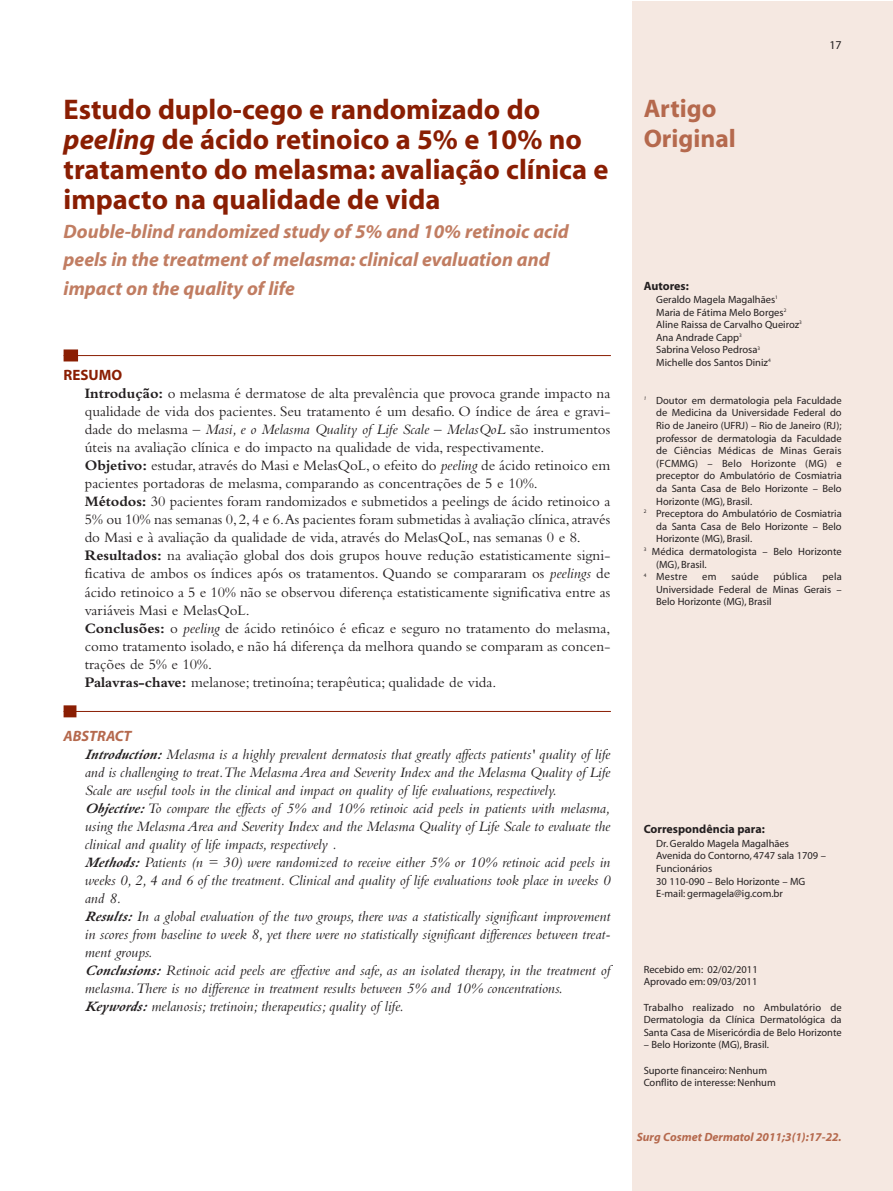
<style>
.page{position:relative;width:893px;height:1191px;background:#fff}
.page>*{position:absolute;margin:0;border:0;box-sizing:border-box;transform-origin:0 0}
.t1{font:700 28.5px/30px "Myriad";color:#8a1e03}
.t2{font:700 25.5px/30px "Myriad";color:#b5694d}
.t3{font:italic 700 19.5px/28.5px "Myriad";color:#c17d62}
.t4{font:15px/18px "Bembo";color:#231f20}
.t5{font:italic 15px/18px "Bembo";color:#231f20}
.t6{font:italic 700 15px "Myriad";color:#b5694d}
.t7{font:700 15px "Myriad";color:#8a1e03}
.t8{font:italic 700 12px "Myriad";color:#b5694d}
.t9{font:700 12px "Myriad";color:#231f20}
.t10{font:12px "Myriad";color:#231f20}
.t11{font:10.5px/12.6px "Myriad";color:#231f20}
.t12{font:10.5px "Myriad";letter-spacing:.02em;color:#231f20}
.s1{font-style:italic}
.s2{font-weight:700}
.s3{font-family:"Bembo Bold Italic Os F"}
</style>
<div class="page">
<div style="left:632px;top:1px;width:260px;height:1190px;background:#f5e8e1"></div>
<hr style="left:64px;top:355px;width:547px;height:1px;background:#8a1e03">
<div style="left:64px;top:349px;width:14px;height:12px;background:#8a1e03"></div>
<hr style="left:64px;top:711px;width:547px;height:1px;background:#8a1e03">
<div style="left:64px;top:705px;width:12px;height:12px;background:#8a1e03"></div>
<h1 class="t1" style="left:64px;top:97px;width:546px">Estudo duplo-cego e randomizado do <span class="s1">peeling</span> de ácido retinoico a 5% e 10% no tratamento do melasma: avaliação clínica e impacto na qualidade de vida</h1>
<h3 class="t3" style="left:64px;top:218px;width:507px">Double-blind randomized study of 5% and 10% retinoic acid peels in the treatment of melasma: clinical evaluation and impact on the quality of life</h3>
<p class="t7" style="left:64px;top:370px;width:60px">RESUMO</p>
<p class="t4" style="left:85px;top:386px;width:527px"><span class="s2">Introdução:</span> o melasma é dermatose de alta prevalência que provoca grande impacto na qualidade de vida dos pacientes. Seu tratamento é um desafio. O índice de área e gravi&shy;dade do melasma – <span class="s1">Masi, e o Melasma Quality of Life Scale – MelasQoL</span> são instrumentos úteis na avaliação clínica e do impacto na qualidade de vida, respectivamente.<br><span class="s2">Objetivo:</span> estudar, através do Masi e MelasQoL, o efeito do <span class="s1">peeling</span> de ácido retinoico em pacientes portadoras de melasma, comparando as concentrações de 5 e 10%.<br><span class="s2">Métodos:</span> 30 pacientes foram randomizados e submetidos a peelings de ácido retinoico a 5% ou 10% nas semanas 0,2,4 e 6.As pacientes foram submetidas à avaliação clínica,através do Masi e à avaliação da qualidade de vida, através do MelasQoL, nas semanas 0 e 8.<br><span class="s2">Resultados:</span> na avaliação global dos dois grupos houve redução estatisticamente signi&shy;ficativa de ambos os índices após os tratamentos. Quando se compararam os <span class="s1">peelings</span> de ácido retinoico a 5 e 10% não se observou diferença estatisticamente significativa entre as variáveis Masi e MelasQoL.<br><span class="s2">Conclusões:</span> o <span class="s1">peeling</span> de ácido retinóico é eficaz e seguro no tratamento do melasma, como tratamento isolado, e não há diferença da melhora quando se comparam as concen&shy;trações de 5% e 10%.<br><span class="s2">Palavras-chave:</span> melanose; tretinoína; terapêutica; qualidade de vida.</p>
<p class="t6" style="left:64px;top:730px;width:69px">ABSTRACT</p>
<p class="t5" style="left:85px;top:746px;width:527px"><span class="s3">Introduction:</span> Melasma is a highly prevalent dermatosis that greatly affects patients' quality of life and is challenging to treat.The Melasma Area and Severity Index and the Melasma Quality of Life Scale are useful tools in the clinical and impact on quality of life evaluations, respectively.<br><span class="s3">Objective:</span>To compare the effects of 5% and 10% retinoic acid peels in patients with melasma, using the Melasma Area and Severity Index and the Melasma Quality of Life Scale to evaluate the clinical and quality of life impacts, respectively .<br><span class="s3">Methods:</span> Patients (n = 30) were randomized to receive either 5% or 10% retinoic acid peels in weeks 0, 2, 4 and 6 of the treatment. Clinical and quality of life evaluations took place in weeks 0 and 8.<br><span class="s3">Results:</span> In a global evaluation of the two groups, there was a statistically significant improvement in scores from baseline to week 8, yet there were no statistically significant differences between treat&shy;ment groups.<br><span class="s3">Conclusions:</span> Retinoic acid peels are effective and safe, as an isolated therapy, in the treatment of melasma.There is no difference in treatment results between 5% and 10% concentrations.<br><span class="s3">Keywords:</span> melanosis; tretinoin; therapeutics; quality of life.</p>
<h2 class="t2" style="left:644px;top:95px;width:94px">Artigo<br>Original</h2>
<p class="t10" style="left:829px;top:40px;width:14px">17</p>
<p class="t9" style="left:644px;top:281px;width:47px">Autores:</p>
<p class="t11" style="left:656px;top:294px;width:147px">Geraldo Magela Magalhães<sup>1<br></sup>Maria de Fátima Melo Borges<sup>2<br></sup>Aline Raissa de Carvalho Queiroz<sup>3<br></sup>Ana Andrade Capp<sup>3<br></sup>Sabrina Veloso Pedrosa<sup>3<br></sup>Michelle dos Santos Diniz<sup>4</sup></p>
<p class="t11" style="left:644px;top:395px;width:200px"><sup>1</sup> Doutor em dermatologia pela Faculdade</p>
<p class="t11" style="left:656px;top:407px;width:187px">de Medicina da Universidade Federal do</p>
<p class="t11" style="left:656px;top:420px;width:187px">Rio de Janeiro (UFRJ) – Rio de Janeiro (RJ);</p>
<p class="t11" style="left:656px;top:432px;width:187px">professor de dermatologia da Faculdade</p>
<p class="t12" style="left:656px;top:447px;width:187px">de Ciências Médicas de Minas Gerais</p>
<p class="t12" style="left:656px;top:459px;width:187px">(FCMMG) – Belo Horizonte (MG) e</p>
<p class="t11" style="left:656px;top:470px;width:187px">preceptor do Ambulatório de Cosmiatria</p>
<p class="t11" style="left:656px;top:483px;width:187px">da Santa Casa de Belo Horizonte – Belo</p>
<p class="t11" style="left:656px;top:495px;width:98px">Horizonte (MG), Brasil.</p>
<p class="t11" style="left:644px;top:508px;width:200px"><sup>2</sup> Preceptora do Ambulatório de Cosmiatria</p>
<p class="t11" style="left:656px;top:521px;width:187px">da Santa Casa de Belo Horizonte – Belo</p>
<p class="t11" style="left:656px;top:533px;width:98px">Horizonte (MG), Brasil.</p>
<p class="t11" style="left:644px;top:546px;width:200px"><sup>3</sup> Médica dermatologista – Belo Horizonte</p>
<p class="t11" style="left:656px;top:558px;width:52px">(MG), Brasil.</p>
<p class="t11" style="left:644px;top:571px;width:45px"><sup>4</sup> Mestre</p>
<p class="t11" style="left:702px;top:571px;width:16px">em</p>
<p class="t11" style="left:731px;top:571px;width:29px">saúde</p>
<p class="t12" style="left:774px;top:573px;width:35px">pública</p>
<p class="t11" style="left:656px;top:571px;width:187px;text-align:justify;text-indent:166px">pela Universidade Federal de Minas Gerais – Belo Horizonte (MG), Brasil</p>
<p class="t9" style="left:644px;top:825px;width:123px">Correspondência para:</p>
<p class="t11" style="left:656px;top:837px;width:171px">Dr. Geraldo Magela Magalhães<br>Avenida do Contorno, 4747 sala 1709 –<br>Funcionários<br>30 110-090 – Belo Horizonte – MG<br>E-mail: germagela@ig.com.br</p>
<p class="t11" style="left:644px;top:963px;width:116px">Recebido em: 02/02/2011<br>Aprovado em: 09/03/2011</p>
<p class="t11" style="left:644px;top:1001px;width:200px;text-align:justify">Trabalho realizado no Ambulatório de Dermatologia da Clínica Dermatológica da Santa Casa de Misericórdia de Belo Horizonte</p>
<p class="t11" style="left:644px;top:1039px;width:127px">– Belo Horizonte (MG), Brasil.</p>
<p class="t11" style="left:644px;top:1064px;width:134px">Suporte financeiro: Nenhum<br>Conflito de interesse: Nenhum</p>
<p class="t8" style="left:637px;top:1132px;width:206px">Surg Cosmet Dermatol 2011;3(1):17-22.</p>
</div>
